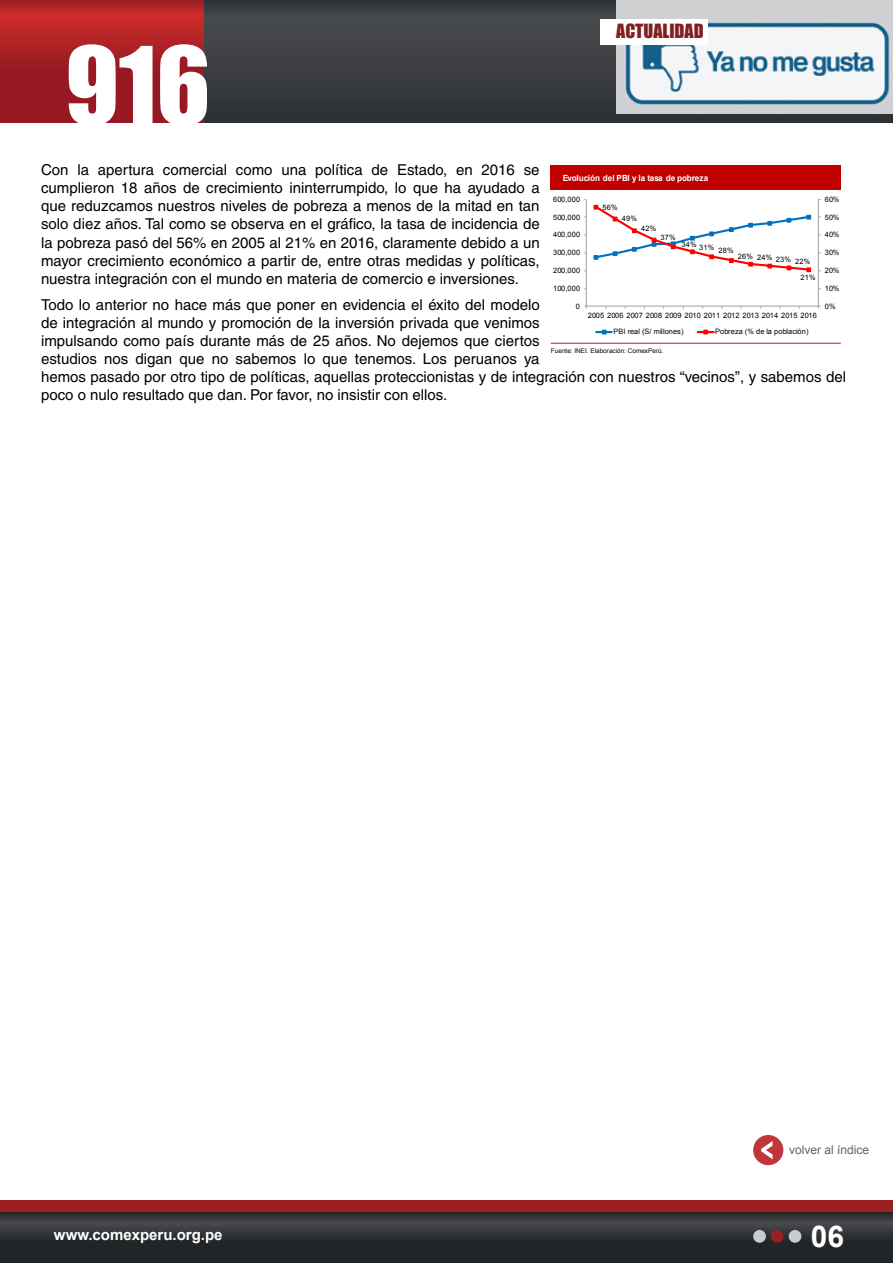
<style>
.page{position:relative;width:893px;height:1263px;background:#fff}
.page>*{position:absolute;margin:0;border:0;box-sizing:border-box;transform-origin:0 0}
.t1{font:99px "Impact";color:#fff}
.t2{font:700 30px "Arial";color:#fff}
.t3{font:18px "Impact";color:#831f21}
.t4{font:15px/18px "Helvetica";color:#000;text-align:justify}
.t5{font:700 15px "Arial";color:#fff}
.t6{font:12px "Arial";color:#636465}
.t7{font:700 8.55px "Arial";letter-spacing:-.02em;color:#fff;scale:.96 1}
.t8{font:7.5px "Arial";letter-spacing:.025em;color:#000}
.t9{font:7.5px "Arial";color:#000}
.t10{font:6.45px "Arial";color:#000}
</style>
<div class="page">
<svg style="left:0;top:1212px;width:893px;height:51px;background:#2c2f32"></svg>
<div style="left:0;top:1200px;width:893px;height:12px;background:#9b1f21"></div>
<div style="left:753px;top:1230px;width:13px;height:13px;background:#c9cccc;border-radius:50%"></div>
<div style="left:771px;top:1230px;width:12px;height:13px;background:#9b1f21;border-radius:50%"></div>
<div style="left:789px;top:1230px;width:12px;height:13px;background:#c9cccc;border-radius:50%"></div>
<div style="left:753px;top:1135px;width:30px;height:30px;background:#bf363d;border-radius:50%"></div>
<svg style="left:761px;top:1141px;width:11px;height:18px"></svg>
<div style="left:550px;top:165px;width:291px;height:25px;background:#c00000"></div>
<hr style="left:551px;top:343px;width:290px;height:1px;background:#ce3b3b">
<hr style="left:818px;top:200px;width:1px;height:106px;background:#a6a6a6">
<hr style="left:586px;top:200px;width:1px;height:106px;background:#a6a6a6">
<hr style="left:586px;top:306px;width:232px;height:1px;background:#a6a6a6">
<svg style="left:593px;top:204px;width:218px;height:68px"></svg>
<svg style="left:596px;top:330px;width:16px;height:4px"></svg>
<svg style="left:698px;top:330px;width:16px;height:4px"></svg>
<div style="left:200px;top:0;width:693px;height:123px;background:#3b3d40"></div>
<img style="left:617px;top:0;width:276px;height:114px">
<div style="left:600px;top:19px;width:108px;height:25px;background:#fff"></div>
<svg style="left:0;top:0;width:203px;height:123px;background:#a51e25"></svg>
<h1 class="t1" style="left:65px;top:8px;width:147px">916</h1>
<p class="t3" style="left:616px;top:17px;width:89px">ACTUALIDAD</p>
<p class="t4" style="left:41px;top:161px;width:500px">Con la apertura comercial como una política de Estado, en 2016 se cumplieron 18 años de crecimiento ininterrumpido, lo que ha ayudado a que reduzcamos nuestros niveles de pobreza a menos de la mitad en tan solo diez años. Tal como se observa en el gráfico, la tasa de incidencia de la pobreza pasó del 56% en 2005 al 21% en 2016, claramente debido a un mayor crecimiento económico a partir de, entre otras medidas y políticas, nuestra integración con el mundo en materia de comercio e inversiones.</p>
<p class="t4" style="left:41px;top:296px;width:807px;text-align:left">Todo lo anterior no hace más que poner en evidencia el éxito del modelo<br>de integración al mundo y promoción de la inversión privada que venimos<br>impulsando como país durante más de 25 años. No dejemos que ciertos<br>estudios nos digan que no sabemos lo que tenemos. Los peruanos ya<br>hemos pasado por otro tipo de políticas, aquellas proteccionistas y de integración con nuestros “vecinos”, y sabemos del poco o nulo resultado que dan. Por favor, no insistir con ellos.</p>
<p class="t7" style="left:563px;top:173px;width:153px">Evolución del PBI y la tasa de pobreza</p>
<p class="t8" style="left:825px;top:194px;width:16px">60%</p>
<p class="t8" style="left:553px;top:194px;width:29px">600,000</p>
<p class="t8" style="left:603px;top:202px;width:17px">56%</p>
<p class="t8" style="left:825px;top:212px;width:16px">50%</p>
<p class="t8" style="left:553px;top:212px;width:29px">500,000</p>
<p class="t8" style="left:622px;top:214px;width:17px">49%</p>
<p class="t8" style="left:641px;top:223px;width:17px">42%</p>
<p class="t8" style="left:825px;top:230px;width:16px">40%</p>
<p class="t8" style="left:553px;top:230px;width:29px">400,000</p>
<p class="t8" style="left:661px;top:232px;width:17px">37%</p>
<p class="t8" style="left:681px;top:241px;width:34px">34% 31%</p>
<p class="t8" style="left:718px;top:246px;width:17px">28%</p>
<p class="t8" style="left:825px;top:248px;width:16px">30%</p>
<p class="t8" style="left:553px;top:248px;width:29px">300,000</p>
<p class="t8" style="left:738px;top:254px;width:74px">26% 24% 23% 22%</p>
<p class="t8" style="left:800px;top:273px;width:17px">21%</p>
<p class="t8" style="left:825px;top:265px;width:16px">20%</p>
<p class="t8" style="left:553px;top:265px;width:29px">200,000</p>
<p class="t8" style="left:825px;top:283px;width:16px">10%</p>
<p class="t8" style="left:553px;top:283px;width:29px">100,000</p>
<p class="t8" style="left:825px;top:301px;width:12px">0%</p>
<p class="t8" style="left:576px;top:301px;width:6px">0</p>
<p class="t8" style="left:588px;top:310px;width:231px">2005 2006 2007 2008 2009 2010 2011 2012 2013 2014 2015 2016</p>
<p class="t9" style="left:614px;top:327px;width:71px">PBI real (S/ millones)</p>
<p class="t8" style="left:715px;top:327px;width:95px">Pobreza (% de la población)</p>
<p class="t10" style="left:551px;top:347px;width:114px">Fuente: INEI. Elaboración: ComexPerú.</p>
<p class="t5" style="left:54px;top:1225px;width:170px">www.comexperu.org.pe</p>
<p class="t6" style="left:789px;top:1142px;width:82px">volver al índice</p>
<h2 class="t2" style="left:811px;top:1216px;width:35px">06</h2>
</div>
